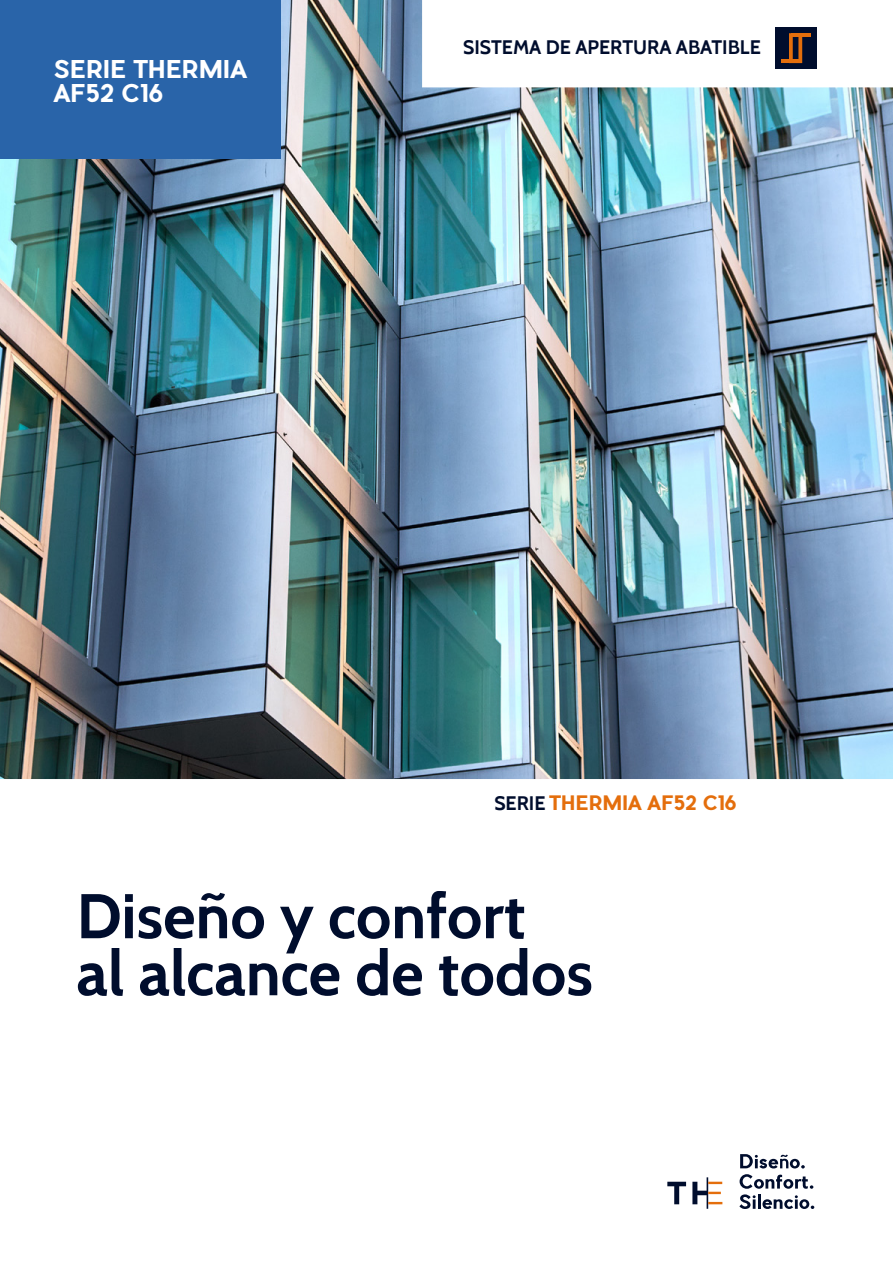
<style>
.page{position:relative;width:893px;height:1263px;background:#fff}
.page>*{position:absolute;margin:0;border:0;box-sizing:border-box;transform-origin:0 0}
.t1{font:700 63px/57px "Cabin";color:#000d2d}
.t2{font:700 24px/24px "Pier Sans";color:#fff}
.t3{font:700 19.5px "Cabin";color:#000d2d}
.t4{font:700 19.5px "Pier Sans";color:#e46e0c}
.s1{font-family:"Cabin";color:#000d2d}
</style>
<div class="page">
<svg style="left:667px;top:1182px;width:19px;height:22px"></svg>
<svg style="left:692px;top:1177px;width:30px;height:32px"></svg>
<svg style="left:740px;top:1154px;width:65px;height:14px"></svg>
<svg style="left:739px;top:1174px;width:75px;height:35px"></svg>
<img style="left:0;top:0;width:893px;height:779px">
<div style="left:0;top:0;width:281px;height:159px;background:#2964a9"></div>
<p class="t2" style="left:54px;top:57px;width:195px">SERIE THERMIA<br>AF52 C16</p>
<p class="t3" style="left:463px;top:35px;width:299px">SISTEMA DE APERTURA ABATIBLE</p>
<p class="t4" style="left:494px;top:790px;width:244px"><span class="s1">SERIE</span> THERMIA AF52 C16</p>
<p class="t1" style="left:77px;top:887px;width:518px">Diseño y confort<br>al alcance de todos</p>
</div>
